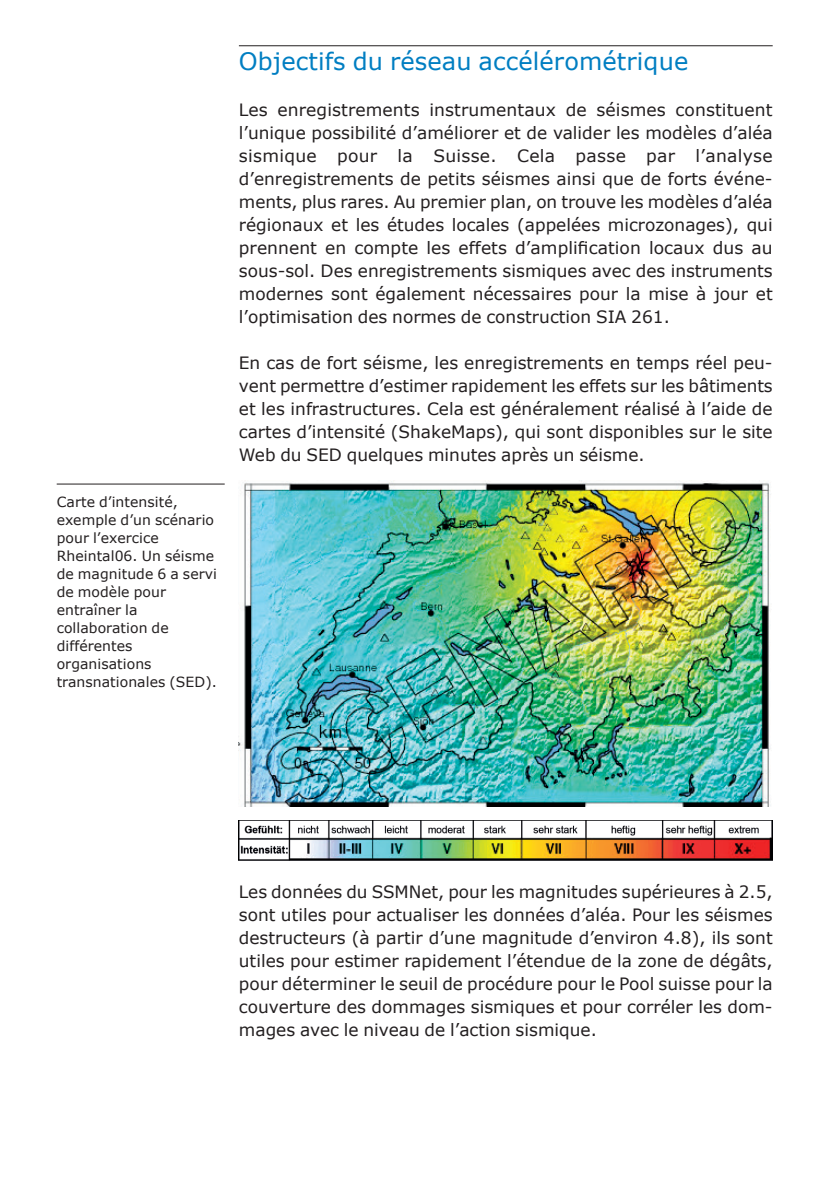
<style>
.page{position:relative;width:828px;height:1191px;background:#fff}
.page>*{position:absolute;margin:0;border:0;box-sizing:border-box;transform-origin:0 0}
.t1{font:24px "Verdana";letter-spacing:.005em;color:#007ec2}
.t2{font:17px/23px "Verdana";color:#231f20;text-align:justify}
.t3{font:14px/18px "Verdana";letter-spacing:.005em;color:#231f20}
</style>
<div class="page">
<hr style="left:239px;top:45px;width:533px;height:1px;background:#231f20">
<img style="left:239px;top:480px;width:532px;height:326px">
<img style="left:239px;top:820px;width:533px;height:40px">
<hr style="left:57px;top:483px;width:168px;height:1px;background:#231f20">
<p class="t3" style="left:57px;top:493px;width:162px">Carte d’intensité, exemple d’un scénario pour l’exercice<br>Rheintal06. Un séisme de magnitude 6 a servi de modèle pour entraîner la collaboration de différentes organisations transnationales (SED).</p>
<h1 class="t1" style="left:239px;top:45px;width:451px">Objectifs du réseau accélérométrique</h1>
<p class="t2" style="left:239px;top:98px;width:535px">Les enregistrements instrumentaux de séismes constituent l’unique possibilité d’améliorer et de valider les modèles d’aléa sismique pour la Suisse. Cela passe par l’analyse d’enregistrements de petits séismes ainsi que de forts événe&shy;ments, plus rares. Au premier plan, on trouve les modèles d’aléa régionaux et les études locales (appelées microzonages), qui prennent en compte les effets d’amplification locaux dus au sous-sol. Des enregistrements sismiques avec des instruments modernes sont également nécessaires pour la mise à jour et l’optimisation des normes de construction SIA 261.</p>
<p class="t2" style="left:239px;top:351px;width:535px">En cas de fort séisme, les enregistrements en temps réel peu&shy;vent permettre d’estimer rapidement les effets sur les bâtiments et les infrastructures. Cela est généralement réalisé à l’aide de cartes d’intensité (ShakeMaps), qui sont disponibles sur le site Web du SED quelques minutes après un séisme.</p>
<p class="t2" style="left:239px;top:880px;width:535px">Les données du SSMNet, pour les magnitudes supérieures à 2.5, sont utiles pour actualiser les données d’aléa. Pour les séismes destructeurs (à partir d’une magnitude d’environ 4.8), ils sont utiles pour estimer rapidement l’étendue de la zone de dégâts, pour déterminer le seuil de procédure pour le Pool suisse pour la couverture des dommages sismiques et pour corréler les dom&shy;mages avec le niveau de l’action sismique.</p>
</div>
